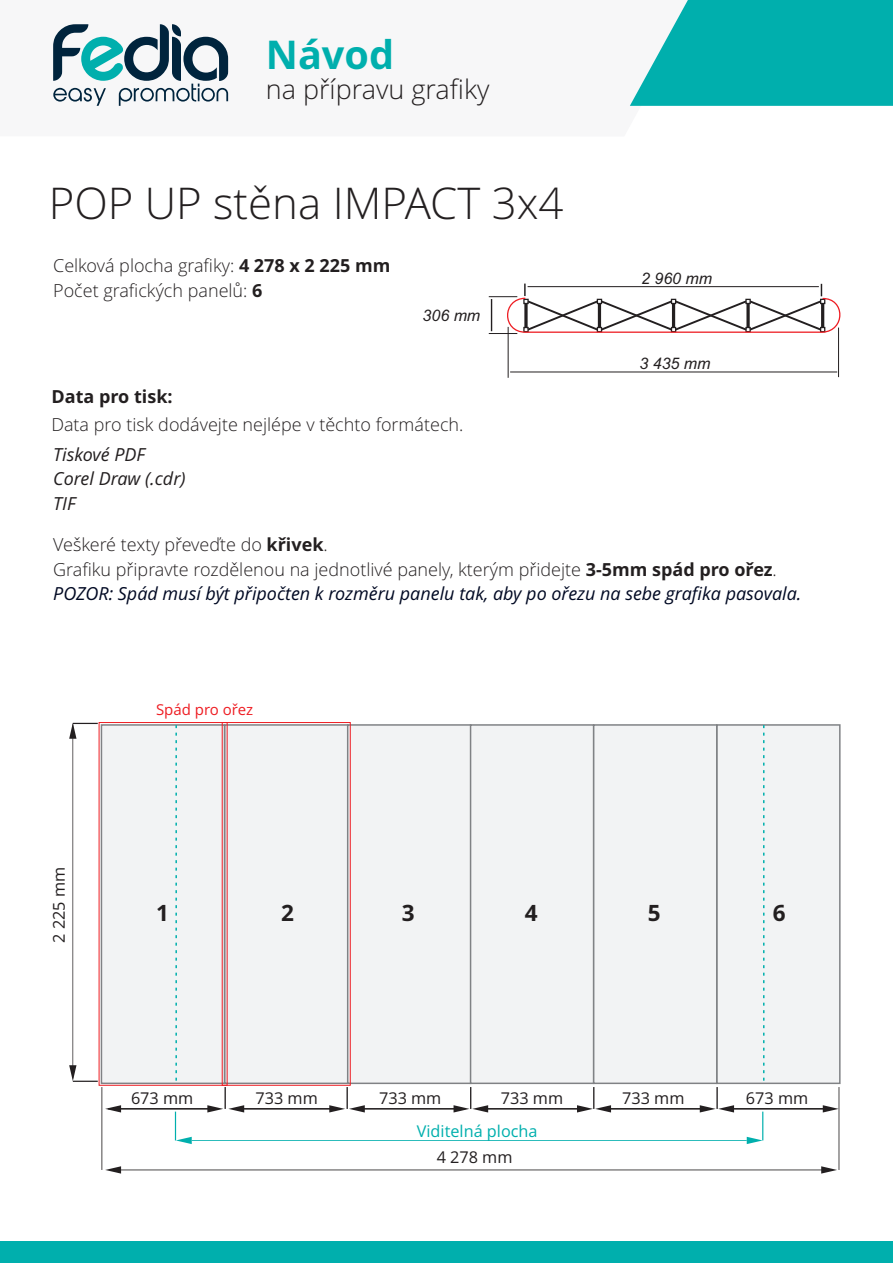
<style>
.page{position:relative;width:893px;height:1263px;background:#fff}
.page>*{position:absolute;margin:0;border:0;box-sizing:border-box;transform-origin:0 0}
.t1{font:300 43.8px "Open Sans";color:#231f20}
.t2{font:700 39.6px "Open Sans";color:#00afad}
.t3{font:300 27px "Open Sans";color:#231f20}
.t4{font:700 22.5px "Open Sans";color:#231f20}
.t5{font:300 18px/24.5px "Open Sans";color:#231f20}
.t6{font:italic 18px/24.5px "Open Sans";color:#231f20}
.t7{font:700 18px "Open Sans";color:#231f20}
.t8{font:16.2px "Open Sans";color:#231f20}
.t9{font:16.2px "Open Sans";color:#00afad}
.t10{font:italic 15.9px "Arial";color:#231f20}
.t11{font:15px "Open Sans";color:#ee1d23}
.s1{font-weight:700}
.s2{font-weight:400;font-style:italic;color:#000923}
</style>
<div class="page">
<svg style="left:630px;top:0;width:263px;height:106px;background:#1bb7b5"></svg>
<div style="left:0;top:1241px;width:893px;height:22px;background:#00afad"></div>
<div style="left:101px;top:724px;width:121px;height:360px;background:#f2f3f4"></div>
<div style="left:224px;top:724px;width:122px;height:360px;background:#f2f3f4"></div>
<div style="left:346px;top:724px;width:123px;height:361px;background:#f2f3f4"></div>
<div style="left:469px;top:724px;width:123px;height:361px;background:#f2f3f4"></div>
<div style="left:718px;top:724px;width:123px;height:361px;background:#f2f3f4"></div>
<hr style="left:108px;top:1108px;width:104px;height:1px;background:#231f20">
<svg style="left:105px;top:1105px;width:16px;height:7px"></svg>
<hr style="left:101px;top:1087px;width:1px;height:83px;background:#231f20">
<hr style="left:72px;top:724px;width:2px;height:354px;background:#231f20">
<svg style="left:69px;top:1065px;width:29px;height:17px"></svg>
<svg style="left:69px;top:723px;width:29px;height:16px"></svg>
<hr style="left:239px;top:1108px;width:101px;height:1px;background:#231f20">
<svg style="left:207px;top:1087px;width:37px;height:25px"></svg>
<hr style="left:357px;top:1108px;width:108px;height:1px;background:#231f20">
<svg style="left:329px;top:1087px;width:36px;height:25px"></svg>
<hr style="left:480px;top:1108px;width:104px;height:1px;background:#231f20">
<svg style="left:454px;top:1087px;width:34px;height:25px"></svg>
<hr style="left:603px;top:1108px;width:100px;height:1px;background:#231f20">
<svg style="left:577px;top:1087px;width:34px;height:25px"></svg>
<hr style="left:838px;top:1087px;width:1px;height:83px;background:#231f20">
<svg style="left:105px;top:1166px;width:16px;height:7px"></svg>
<svg style="left:821px;top:1166px;width:16px;height:7px"></svg>
<hr style="left:118px;top:1169px;width:708px;height:1px;background:#231f20">
<svg style="left:175px;top:725px;width:2px;height:358px"></svg>
<svg style="left:763px;top:725px;width:1px;height:358px"></svg>
<svg style="left:175px;top:1111px;width:17px;height:33px"></svg>
<svg style="left:747px;top:1111px;width:16px;height:33px"></svg>
<hr style="left:192px;top:1140px;width:555px;height:1px;background:#00afad">
<div style="left:222px;top:722px;width:129px;height:364px;border:1px solid #ee1d23"></div>
<div style="left:592px;top:724px;width:126px;height:361px;background:#f2f3f4"></div>
<hr style="left:726px;top:1108px;width:100px;height:1px;background:#231f20">
<svg style="left:700px;top:1087px;width:34px;height:25px"></svg>
<svg style="left:823px;top:1105px;width:16px;height:7px"></svg>
<svg style="left:53px;top:24px;width:175px;height:82px"></svg>
<hr style="left:508px;top:327px;width:1px;height:51px;background:#231f20">
<hr style="left:838px;top:328px;width:1px;height:49px;background:#231f20">
<svg style="left:507px;top:371px;width:331px;height:2px"></svg>
<svg style="left:489px;top:284px;width:352px;height:50px"></svg>
<hr style="left:491px;top:299px;width:1px;height:32px;background:#231f20">
<h2 class="t2" style="left:266px;top:38px;width:130px">Návod</h2>
<h3 class="t3" style="left:266px;top:78px;width:225px">na přípravu grafiky</h3>
<h1 class="t1" style="left:49px;top:185px;width:516px">POP UP stěna IMPACT 3x4</h1>
<p class="t5" style="left:53px;top:255px;width:339px">Celková plocha grafiky: <span class="s1">4 278 x 2 225 mm<br></span>Počet grafických panelů: <span class="s1">6</span></p>
<p class="t10" style="left:423px;top:309px;width:59px">306 mm</p>
<p class="t7" style="left:52px;top:389px;width:123px">Data pro tisk:</p>
<p class="t5" style="left:51px;top:414px;width:414px">Data pro tisk dodávejte nejlépe v těchto formátech.</p>
<p class="t6" style="left:53px;top:444px;width:134px">Tiskové PDF<br>Corel Draw (.cdr)<br>TIF</p>
<p class="t10" style="left:641px;top:272px;width:72px">2 960 mm</p>
<p class="t10" style="left:640px;top:357px;width:72px">3 435 mm</p>
<p class="t5" style="left:53px;top:534px;width:750px">Veškeré texty převeďte do <span class="s1">křivek</span>.<br>Grafiku připravte rozdělenou na jednotlivé panely, kterým přidejte <span class="s1">3-5mm spád pro ořez</span>.<br><span class="s2">POZOR: Spád musí být připočten k rozměru panelu tak, aby po ořezu na sebe grafika pasovala.</span></p>
<p class="t8" style="left:53px;top:943px;width:77px;rotate:-90deg">2 225 mm</p>
<p class="t11" style="left:156px;top:703px;width:98px">Spád pro ořez</p>
<p class="t4" style="left:156px;top:904px;width:14px">1</p>
<p class="t4" style="left:281px;top:904px;width:14px">2</p>
<p class="t4" style="left:402px;top:904px;width:14px">3</p>
<p class="t4" style="left:525px;top:904px;width:14px">4</p>
<p class="t4" style="left:773px;top:904px;width:14px">6</p>
<p class="t4" style="left:648px;top:904px;width:14px">5</p>
<p class="t8" style="left:131px;top:1092px;width:64px">673 mm</p>
<p class="t8" style="left:256px;top:1092px;width:64px">733 mm</p>
<p class="t8" style="left:501px;top:1092px;width:64px">733 mm</p>
<p class="t8" style="left:622px;top:1092px;width:64px">733 mm</p>
<p class="t8" style="left:746px;top:1092px;width:64px">673 mm</p>
<p class="t8" style="left:379px;top:1092px;width:64px">733 mm</p>
<p class="t9" style="left:417px;top:1124px;width:122px">Viditelná plocha</p>
<p class="t8" style="left:437px;top:1151px;width:77px">4 278 mm</p>
</div>
